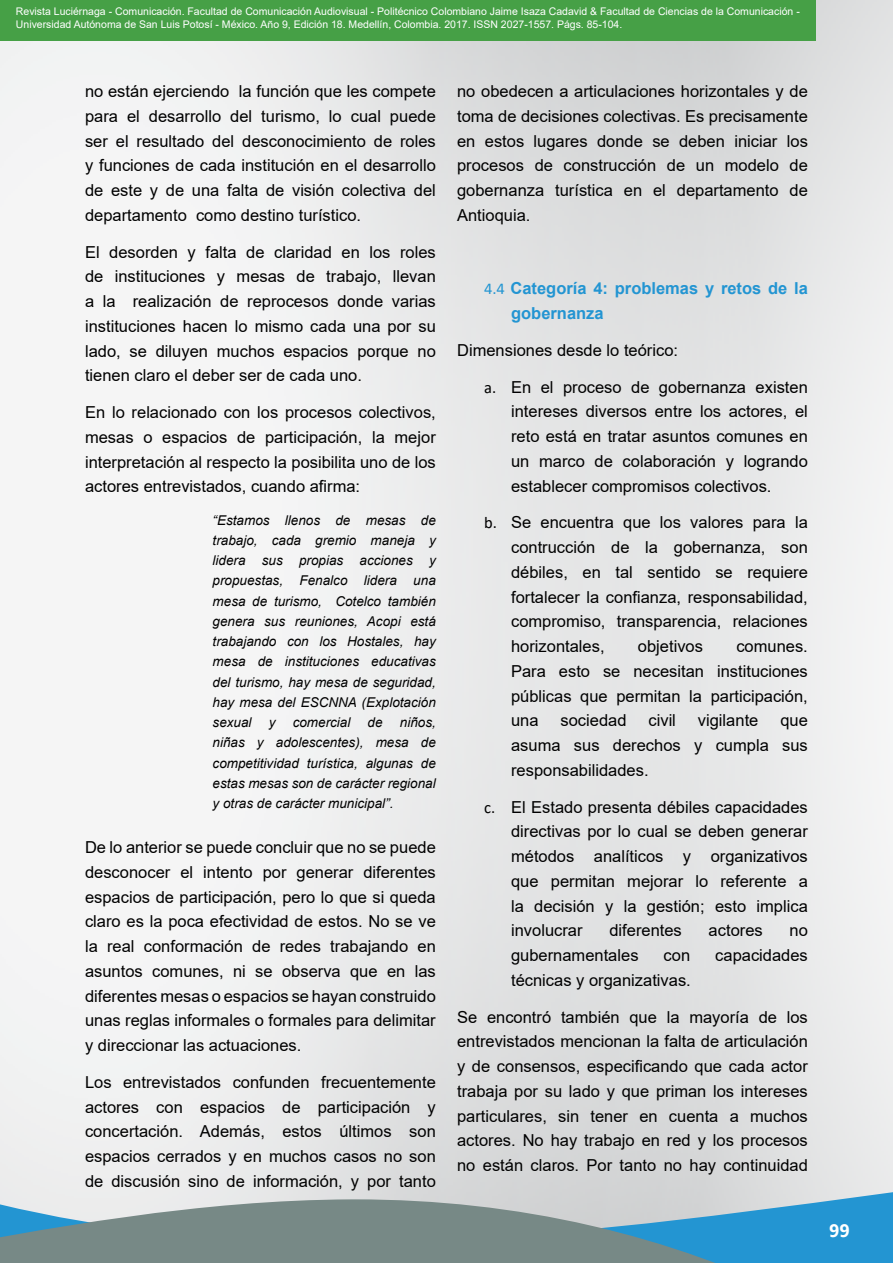
<style>
.page{position:relative;width:893px;height:1263px;background:#fff}
.page>*{position:absolute;margin:0;border:0;box-sizing:border-box;transform-origin:0 0}
.t1{font:700 18px "Myanmar Text";color:#fff}
.t2{font:16.5px/24.8px "Arial";color:#000;text-align:justify}
.t3{font:700 16.5px/24.8px "Arial";color:#2395d2}
.t4{font:italic 13.5px/20.2px "Arial";color:#000;text-align:justify}
.t5{font:10.5px/12.6px "Arial";color:#fff}
.s1{font-family:"Calibri";font-weight:400}
.s2{font-family:"Calibri"}
</style>
<div class="page">
<img style="left:0;top:0;width:893px;height:1153px">
<svg style="left:0;top:1153px;width:893px;height:110px;background:#c9d7df"></svg>
<svg style="left:0;top:1199px;width:810px;height:64px;background:#7b9aa3"></svg>
<div style="left:0;top:0;width:815px;height:40px;background:#46a046"></div>
<p class="t5" style="left:16px;top:5px;width:785px">Revista Luciérnaga - Comunicación. Facultad de Comunicación Audiovisual - Politécnico Colombiano Jaime Isaza Cadavid &amp; Facultad de Ciencias de la Comunicación -<br>Universidad Autónoma de San Luis Potosí - México. Año 9, Edición 18. Medellín, Colombia. 2017. ISSN 2027-1557. Págs. 85-104.</p>
<p class="t2" style="left:85px;top:79px;width:352px">no están ejerciendo la función que les compete para el desarrollo del turismo, lo cual puede ser el resultado del desconocimiento de roles y funciones de cada institución en el desarrollo de este y de una falta de visión colectiva del departamento como destino turístico.</p>
<p class="t2" style="left:85px;top:239px;width:352px">El desorden y falta de claridad en los roles de instituciones y mesas de trabajo, llevan a la realización de reprocesos donde varias instituciones hacen lo mismo cada una por su lado, se diluyen muchos espacios porque no tienen claro el deber ser de cada uno.</p>
<p class="t2" style="left:85px;top:400px;width:352px">En lo relacionado con los procesos colectivos, mesas o espacios de participación, la mejor interpretación al respecto la posibilita uno de los actores entrevistados, cuando afirma:</p>
<p class="t4" style="left:213px;top:510px;width:225px">“Estamos llenos de mesas de trabajo, cada gremio maneja y lidera sus propias acciones y propuestas, Fenalco lidera una mesa de turismo, Cotelco también genera sus reuniones, Acopi está trabajando con los Hostales, hay mesa de instituciones educativas del turismo, hay mesa de seguridad, hay mesa del ESCNNA (Explotación sexual</p>
<p class="t4" style="left:213px;top:712px;width:225px;text-indent:187px">niños, niñas y adolescentes), mesa de competitividad turística, algunas de estas mesas son de carácter regional y otras de carácter municipal”.</p>
<p class="t2" style="left:85px;top:835px;width:352px">De lo anterior se puede concluir que no se puede desconocer el intento por generar diferentes espacios de participación, pero lo que si queda claro es la poca efectividad de estos. No se ve la real conformación de redes trabajando en asuntos comunes, ni se observa que en las diferentes mesas o espacios se hayan construido unas reglas informales o formales para delimitar y direccionar las actuaciones.</p>
<p class="t2" style="left:85px;top:1070px;width:352px">Los entrevistados confunden frecuentemente actores con espacios de participación y concertación. Además, estos últimos son espacios cerrados y en muchos casos no son de discusión sino de información, y por tanto</p>
<p class="t4" style="left:269px;top:712px;width:8px">y</p>
<p class="t4" style="left:293px;top:712px;width:59px">comercial</p>
<p class="t4" style="left:368px;top:712px;width:17px">de</p>
<p class="t2" style="left:457px;top:79px;width:352px">no obedecen a articulaciones horizontales y de toma de decisiones colectivas. Es precisamente en estos lugares donde se deben iniciar los procesos de construcción de un modelo de gobernanza turística en el departamento de Antioquia.</p>
<p class="t3" style="left:511px;top:276px;width:298px;text-indent:-27px"><span class="s1">4.4</span> Categoría 4: problemas y retos de la gobernanza</p>
<p class="t2" style="left:457px;top:338px;width:223px">Dimensiones desde lo teórico:</p>
<p class="t2" style="left:511px;top:374px;width:298px;text-indent:-27px"><span class="s2">a.</span> En el proceso de gobernanza existen intereses diversos entre los actores, el reto está en tratar asuntos comunes en un marco de colaboración y logrando establecer compromisos colectivos.</p>
<p class="t2" style="left:511px;top:510px;width:298px;text-indent:-27px"><span class="s2">b.</span> Se encuentra que los valores para la contrucción de la gobernanza, son débiles, en tal sentido se requiere fortalecer la confianza, responsabilidad, compromiso, transparencia, relaciones horizontales,</p>
<p class="t2" style="left:638px;top:634px;width:67px">objetivos</p>
<p class="t2" style="left:511px;top:634px;width:298px;text-indent:225px">comunes.<br>Para esto se necesitan instituciones públicas que permitan la participación, una</p>
<p class="t2" style="left:560px;top:708px;width:68px">sociedad</p>
<p class="t2" style="left:648px;top:708px;width:29px">civil</p>
<p class="t2" style="left:698px;top:708px;width:62px">vigilante</p>
<p class="t2" style="left:511px;top:708px;width:298px;text-indent:269px">que asuma sus derechos y cumpla sus responsabilidades.</p>
<p class="t2" style="left:511px;top:794px;width:298px;text-indent:-27px"><span class="s2">c.</span> El Estado presenta débiles capacidades directivas por lo cual se deben generar métodos analíticos y organizativos que permitan mejorar lo referente a la decisión y la gestión; esto implica involucrar</p>
<p class="t2" style="left:609px;top:918px;width:74px">diferentes</p>
<p class="t2" style="left:709px;top:918px;width:56px">actores</p>
<p class="t2" style="left:789px;top:918px;width:20px">no</p>
<p class="t2" style="left:511px;top:943px;width:129px">gubernamentales</p>
<p class="t2" style="left:664px;top:943px;width:28px">con</p>
<p class="t2" style="left:715px;top:943px;width:94px">capacidades</p>
<p class="t2" style="left:511px;top:968px;width:181px">técnicas y organizativas.</p>
<p class="t2" style="left:457px;top:1004px;width:352px">Se encontró también que la mayoría de los entrevistados mencionan la falta de articulación y de consensos, especificando que cada actor trabaja por su lado y que priman los intereses particulares, sin tener en cuenta a muchos actores. No hay trabajo en red y los procesos no están claros. Por tanto no hay continuidad</p>
<p class="t1" style="left:829px;top:1220px;width:22px">99</p>
</div>
